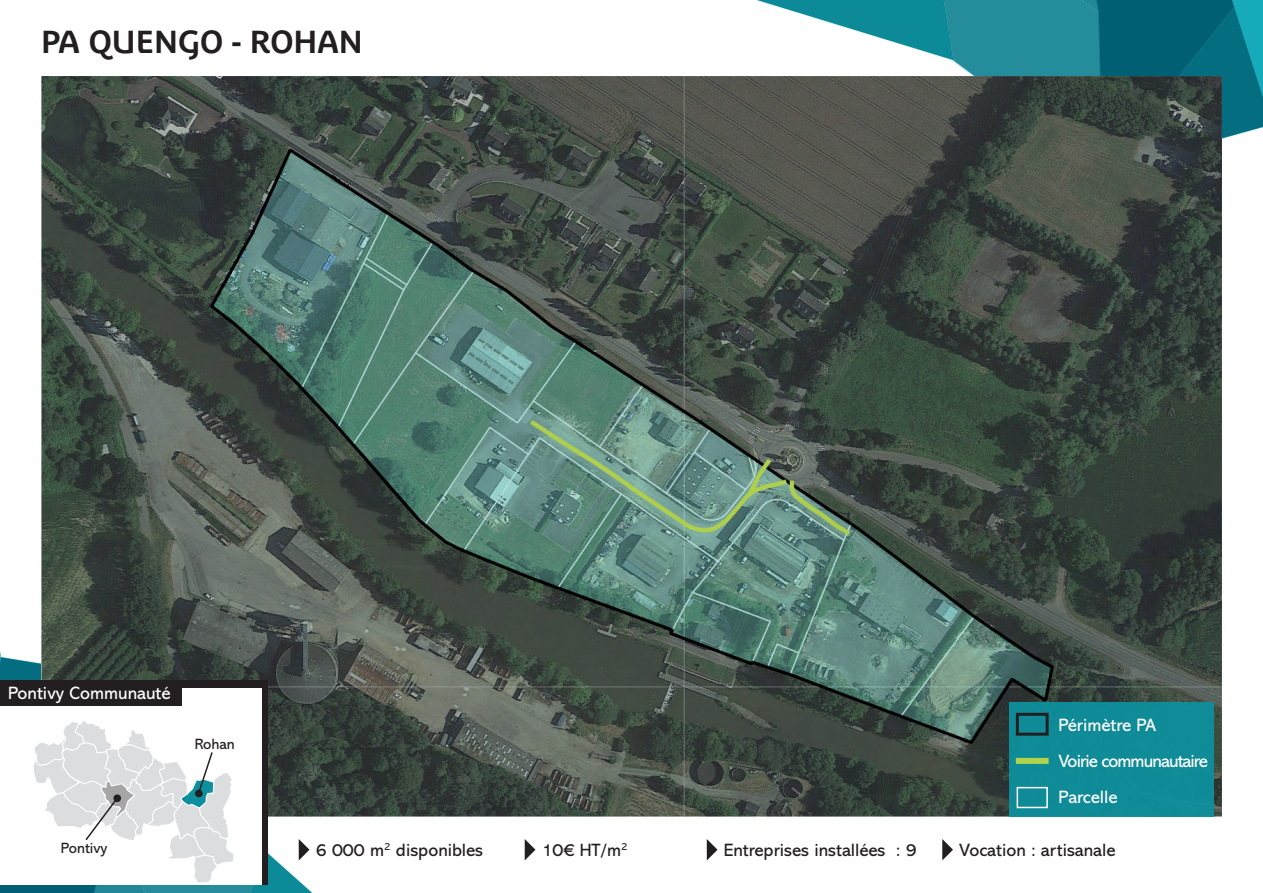
<style>
.page{position:relative;width:1263px;height:893px;background:#fff}
.page>*{position:absolute;margin:0;border:0;box-sizing:border-box;transform-origin:0 0}
.t1{font:700 31.5px "Parisine Plus Std Gris";color:#231f20}
.t2{font:18px "Abadi MT Pro";color:#231f20}
.t3{font:18px/36.3px "Abadi MT Pro";letter-spacing:-.05em;color:#fff}
.t4{font:18px "Abadi MT Pro";color:#fff}
.t5{font:15px "Abadi MT Pro";color:#231f20}
</style>
<div class="page">
<svg style="left:756px;top:0;width:507px;height:139px"></svg>
<img style="left:41px;top:76px;width:1181px;height:741px">
<div style="left:1009px;top:702px;width:204px;height:115px;background:#0e8f9d"></div>
<div style="left:1016px;top:713px;width:32px;height:23px;border:3px solid #231f20"></div>
<div style="left:1016px;top:758px;width:32px;height:6px;background:#b0d24d"></div>
<div style="left:1016px;top:787px;width:32px;height:21px;border:2px solid #fff"></div>
<svg style="left:0;top:390px;width:458px;height:503px"></svg>
<svg style="left:525px;top:839px;width:10px;height:21px"></svg>
<svg style="left:707px;top:839px;width:10px;height:21px"></svg>
<svg style="left:942px;top:839px;width:11px;height:21px"></svg>
<h1 class="t1" style="left:41px;top:23px;width:323px">PA QUENGO - ROHAN</h1>
<p class="t4" style="left:8px;top:683px;width:164px">Pontivy Communauté</p>
<p class="t5" style="left:195px;top:736px;width:42px">Rohan</p>
<p class="t5" style="left:61px;top:839px;width:48px">Pontivy</p>
<p class="t3" style="left:1058px;top:707px;width:151px">Périmètre PA<br>Voirie communautaire<br>Parcelle</p>
<p class="t2" style="left:316px;top:840px;width:169px">6 000 m<sup>2</sup> disponibles</p>
<p class="t2" style="left:542px;top:840px;width:87px">10€ HT/m<sup>2</sup></p>
<p class="t2" style="left:724px;top:840px;width:194px">Entreprises installées : 9</p>
<p class="t2" style="left:959px;top:840px;width:158px">Vocation : artisanale</p>
</div>
